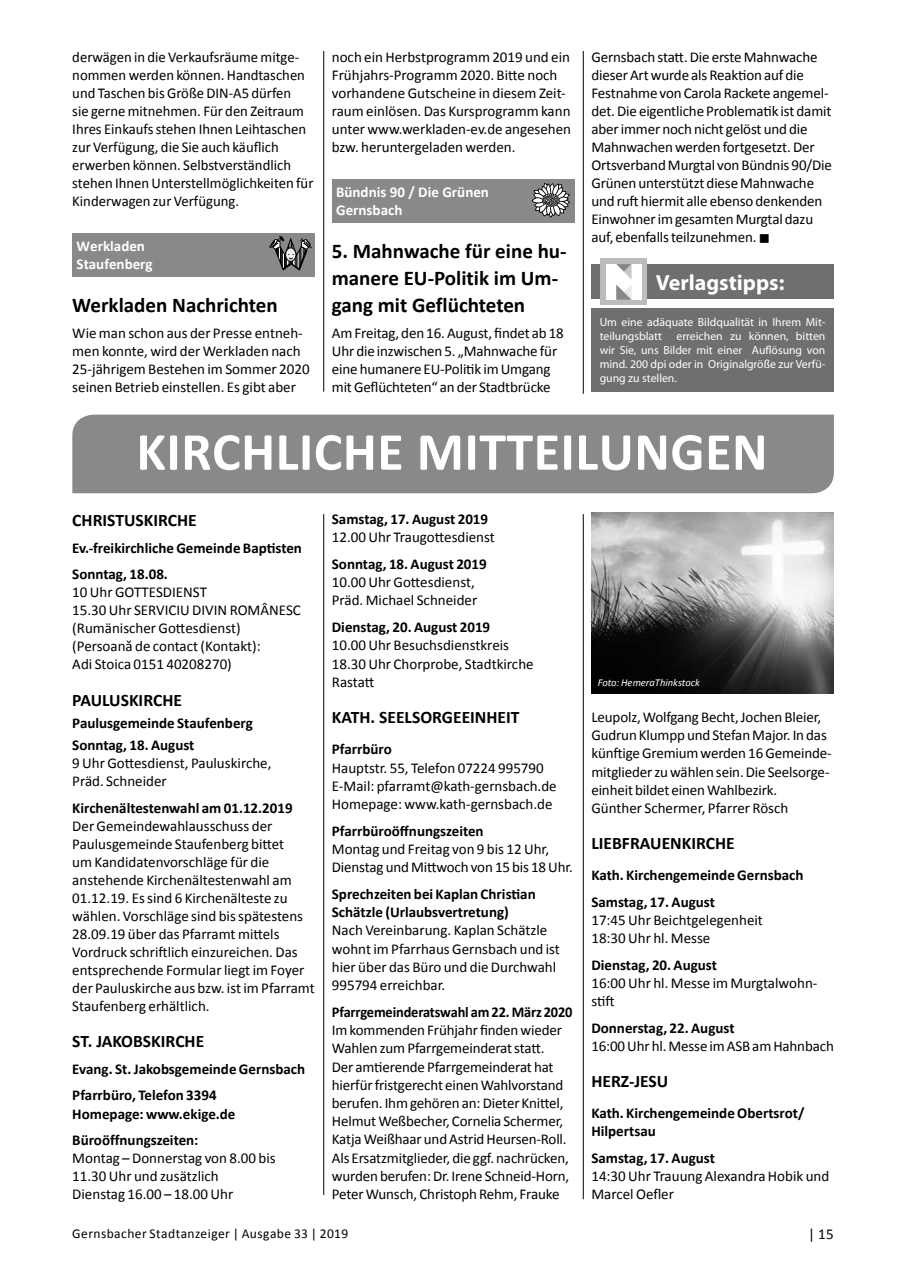
<style>
.page{position:relative;width:902px;height:1280px;background:#fff}
.page>*{position:absolute;margin:0;border:0;box-sizing:border-box;transform-origin:0 0}
.t1{font:700 54px "Calibri";letter-spacing:.01em;color:#fff}
.t2{font:700 21.9px "Myriad Pro";color:#fff}
.t3{font:700 21px/27px "Calibri";color:#000}
.t4{font:700 17.55px "Calibri";color:#000}
.t5{font:15px/18px "Calibri";color:#000}
.t6{font:700 15px/26.5px "Calibri";color:#000}
.t7{font:700 15px/18px "Calibri";color:#fff}
.t8{font:700 15px "Calibri";color:#000;scale:.96 1}
.t9{font:13.5px "Calibri";letter-spacing:.03em;color:#000}
.t10{font:11.7px/14.1px "Myriad Pro";color:#fff;text-align:justify}
.t11{font:italic 10.5px "Calibri";color:#fff}
</style>
<div class="page">
<hr style="left:583px;top:51px;width:1px;height:343px;background:#000">
<hr style="left:323px;top:51px;width:1px;height:341px;background:#000">
<div style="left:72px;top:233px;width:243px;height:44px;background:#8a8989"></div>
<svg style="left:269px;top:236px;width:43px;height:35px"></svg>
<div style="left:332px;top:179px;width:242px;height:44px;background:#8a8989"></div>
<svg style="left:531px;top:183px;width:39px;height:35px"></svg>
<div style="left:72px;top:415px;width:761px;height:78px;background:#8a8989"></div>
<div style="left:591px;top:265px;width:242px;height:34px;background:#706f6f"></div>
<div style="left:600px;top:259px;width:47px;height:46px;background:#bcbcbc"></div>
<div style="left:606px;top:264px;width:35px;height:36px;background:#fff"></div>
<svg style="left:616px;top:285px;width:15px;height:15px"></svg>
<svg style="left:616px;top:264px;width:15px;height:15px"></svg>
<div style="left:591px;top:308px;width:242px;height:83px;background:#706f6f"></div>
<hr style="left:583px;top:514px;width:1px;height:685px;background:#000">
<hr style="left:323px;top:514px;width:1px;height:681px;background:#000">
<img style="left:591px;top:512px;width:242px;height:182px">
<p class="t5" style="left:72px;top:48px;width:243px">derwägen in die Verkaufsräume mitge&shy;nommen werden können. Handtaschen und Taschen bis Größe DIN-A5 dürfen<br>sie gerne mitnehmen. Für den Zeitraum Ihres Einkaufs stehen Ihnen Leihtaschen zur Verfügung, die Sie auch käuflich erwerben können. Selbstverständlich stehen Ihnen Unterstellmöglichkeiten für Kinderwagen zur Verfügung.</p>
<p class="t7" style="left:77px;top:237px;width:78px">Werkladen<br>Staufenberg</p>
<h3 class="t3" style="left:72px;top:291px;width:207px">Werkladen Nachrichten</h3>
<p class="t5" style="left:72px;top:324px;width:239px">Wie man schon aus der Presse entneh&shy;men konnte, wird der Werkladen nach 25-jährigem Bestehen im Sommer 2020 seinen Betrieb einstellen. Es gibt aber</p>
<p class="t5" style="left:332px;top:48px;width:241px">noch ein Herbstprogramm 2019 und ein Frühjahrs-Programm 2020. Bitte noch vorhandene Gutscheine in diesem Zeit&shy;raum einlösen. Das Kursprogramm kann unter www.werkladen-ev.de angesehen bzw. heruntergeladen werden.</p>
<p class="t7" style="left:336px;top:183px;width:154px">Bündnis 90 / Die Grünen<br>Gernsbach</p>
<h3 class="t3" style="left:332px;top:237px;width:236px">5. Mahnwache für eine hu&shy;manere EU-Politik im Um&shy;gang mit Geflüchteten</h3>
<p class="t5" style="left:332px;top:324px;width:233px">Am Freitag, den 16. August, findet ab 18<br>Uhr die inzwischen 5. „Mahnwache für eine humanere EU-Politik im Umgang mit Geflüchteten“ an der Stadtbrücke</p>
<p class="t5" style="left:591px;top:48px;width:242px">Gernsbach statt. Die erste Mahnwache dieser Art wurde als Reaktion auf die Festnahme von Carola Rackete angemel&shy;det. Die eigentliche Problematik ist damit aber immer noch nicht gelöst und die Mahnwachen werden fortgesetzt. Der Ortsverband Murgtal von Bündnis 90/Die Grünen unterstützt diese Mahnwache und ruft hiermit alle ebenso denkenden Einwohner im gesamten Murgtal dazu auf, ebenfalls teilzunehmen. ■</p>
<h2 class="t2" style="left:655px;top:269px;width:130px">Verlagstipps:</h2>
<p class="t10" style="left:599px;top:315px;width:227px">Um eine adäquate Bildqualität in Ihrem Mit&shy;teilungsblatt erreichen zu können, bitten wir Sie, uns Bilder mit einer Auflösung von mind. 200 dpi oder in Originalgröße zur Verfü&shy;gung zu stellen.</p>
<h1 class="t1" style="left:136px;top:417px;width:632px">KIRCHLICHE MITTEILUNGEN</h1>
<p class="t4" style="left:72px;top:509px;width:126px">CHRISTUSKIRCHE</p>
<p class="t6" style="left:72px;top:534px;width:231px">Ev.-freikirchliche Gemeinde Baptisten<br>Sonntag, 18.08.</p>
<p class="t5" style="left:72px;top:583px;width:230px">10 Uhr GOTTESDIENST<br>15.30 Uhr SERVICIU DIVIN ROMÂNESC (Rumänischer Gottesdienst) (Persoană de contact (Kontakt):<br>Adi Stoica 0151 40208270)</p>
<p class="t4" style="left:72px;top:688px;width:111px">PAULUSKIRCHE</p>
<p class="t6" style="left:72px;top:712px;width:182px;line-height:22.4px">Paulusgemeinde Staufenberg<br>Sonntag, 18. August</p>
<p class="t5" style="left:72px;top:754px;width:201px">9 Uhr Gottesdienst, Pauluskirche,<br>Präd. Schneider</p>
<p class="t6" style="left:72px;top:794px;width:222px">Kirchenältestenwahl am 01.12.2019</p>
<p class="t5" style="left:72px;top:817px;width:244px">Der Gemeindewahlausschuss der Paulusgemeinde Staufenberg bittet<br>um Kandidatenvorschläge für die anstehende Kirchenältestenwahl am 01.12.19. Es sind 6 Kirchenälteste zu wählen. Vorschläge sind bis spätestens 28.09.19 über das Pfarramt mittels Vordruck schriftlich einzureichen. Das entsprechende Formular liegt im Foyer der Pauluskirche aus bzw. ist im Pfarramt Staufenberg erhältlich.</p>
<p class="t4" style="left:72px;top:1030px;width:133px">ST. JAKOBSKIRCHE</p>
<p class="t6" style="left:72px;top:1056px;width:234px">Evang. St. Jakobsgemeinde Gernsbach<br>Pfarrbüro, Telefon 3394</p>
<p class="t6" style="left:72px;top:1100px;width:165px">Homepage: www.ekige.de<br>Büroöffnungszeiten:</p>
<p class="t5" style="left:72px;top:1149px;width:205px">Montag – Donnerstag von 8.00 bis<br>11.30 Uhr und zusätzlich<br>Dienstag 16.00 – 18.00 Uhr</p>
<p class="t6" style="left:332px;top:506px;width:158px">Samstag, 17. August 2019</p>
<p class="t5" style="left:332px;top:528px;width:164px">12.00 Uhr Traugottesdienst</p>
<p class="t6" style="left:332px;top:551px;width:156px">Sonntag, 18. August 2019</p>
<p class="t5" style="left:332px;top:573px;width:147px">10.00 Uhr Gottesdienst,<br>Präd. Michael Schneider</p>
<p class="t6" style="left:332px;top:614px;width:160px">Dienstag, 20. August 2019</p>
<p class="t5" style="left:332px;top:636px;width:203px">10.00 Uhr Besuchsdienstkreis<br>18.30 Uhr Chorprobe, Stadtkirche<br>Rastatt</p>
<p class="t4" style="left:332px;top:706px;width:189px">KATH. SEELSORGEEINHEIT</p>
<p class="t6" style="left:332px;top:736px;width:61px">Pfarrbüro</p>
<p class="t5" style="left:332px;top:758px;width:226px">Hauptstr. 55, Telefon 07224 995790<br>E-Mail: pfarramt@kath-gernsbach.de<br>Homepage: www.kath-gernsbach.de</p>
<p class="t6" style="left:332px;top:817px;width:153px">Pfarrbüroöffnungszeiten</p>
<p class="t5" style="left:332px;top:840px;width:242px">Montag und Freitag von 9 bis 12 Uhr,<br>Dienstag und Mittwoch von 15 bis 18 Uhr.</p>
<p class="t6" style="left:332px;top:885px;width:205px;line-height:18.3px">Sprechzeiten bei Kaplan Christian<br>Schätzle (Urlaubsvertretung)</p>
<p class="t5" style="left:332px;top:921px;width:230px">Nach Vereinbarung. Kaplan Schätzle wohnt im Pfarrhaus Gernsbach und ist hier über das Büro und die Durchwahl<br>995794 erreichbar.</p>
<p class="t8" style="left:332px;top:1002px;width:252px">Pfarrgemeinderatswahl am 22. März 2020</p>
<p class="t5" style="left:332px;top:1021px;width:239px">Im kommenden Frühjahr finden wieder Wahlen zum Pfarrgemeinderat statt.<br>Der amtierende Pfarrgemeinderat hat hierfür fristgerecht einen Wahlvorstand berufen. Ihm gehören an: Dieter Knittel, Helmut Weßbecher, Cornelia Schermer, Katja Weißhaar und Astrid Heursen-Roll.<br>Als Ersatzmitglieder, die ggf. nachrücken, wurden berufen: Dr. Irene Schneid-Horn, Peter Wunsch, Christoph Rehm, Frauke</p>
<p class="t11" style="left:597px;top:675px;width:104px">Foto: HemeraThinkstock</p>
<p class="t5" style="left:591px;top:708px;width:242px">Leupolz, Wolfgang Becht, Jochen Bleier, Gudrun Klumpp und Stefan Major. In das künftige Gremium werden 16 Gemeinde&shy;mitglieder zu wählen sein. Die Seelsorge&shy;einheit bildet einen Wahlbezirk.<br>Günther Schermer, Pfarrer Rösch</p>
<p class="t4" style="left:591px;top:832px;width:145px">LIEBFRAUENKIRCHE</p>
<p class="t6" style="left:591px;top:862px;width:214px">Kath. Kirchengemeinde Gernsbach<br>Samstag, 17. August</p>
<p class="t5" style="left:591px;top:911px;width:173px">17:45 Uhr Beichtgelegenheit<br>18:30 Uhr hl. Messe</p>
<p class="t6" style="left:591px;top:951px;width:127px">Dienstag, 20. August</p>
<p class="t5" style="left:591px;top:974px;width:227px">16:00 Uhr hl. Messe im Murgtalwohn&shy;stift</p>
<p class="t6" style="left:591px;top:1014px;width:145px">Donnerstag, 22. August</p>
<p class="t5" style="left:591px;top:1037px;width:244px">16:00 Uhr hl. Messe im ASB am Hahnbach</p>
<p class="t4" style="left:591px;top:1070px;width:78px">HERZ-JESU</p>
<p class="t6" style="left:591px;top:1104px;width:214px;line-height:18.1px">Kath. Kirchengemeinde Obertsrot/<br>Hilpertsau</p>
<p class="t6" style="left:591px;top:1145px;width:125px">Samstag, 17. August</p>
<p class="t5" style="left:591px;top:1167px;width:239px">14:30 Uhr Trauung Alexandra Hobik und<br>Marcel Oefler</p>
<p class="t9" style="left:72px;top:1225px;width:277px">Gernsbacher Stadtanzeiger | Ausgabe 33 | 2019</p>
<p class="t5" style="left:808px;top:1225px;width:27px">| 15</p>
</div>
